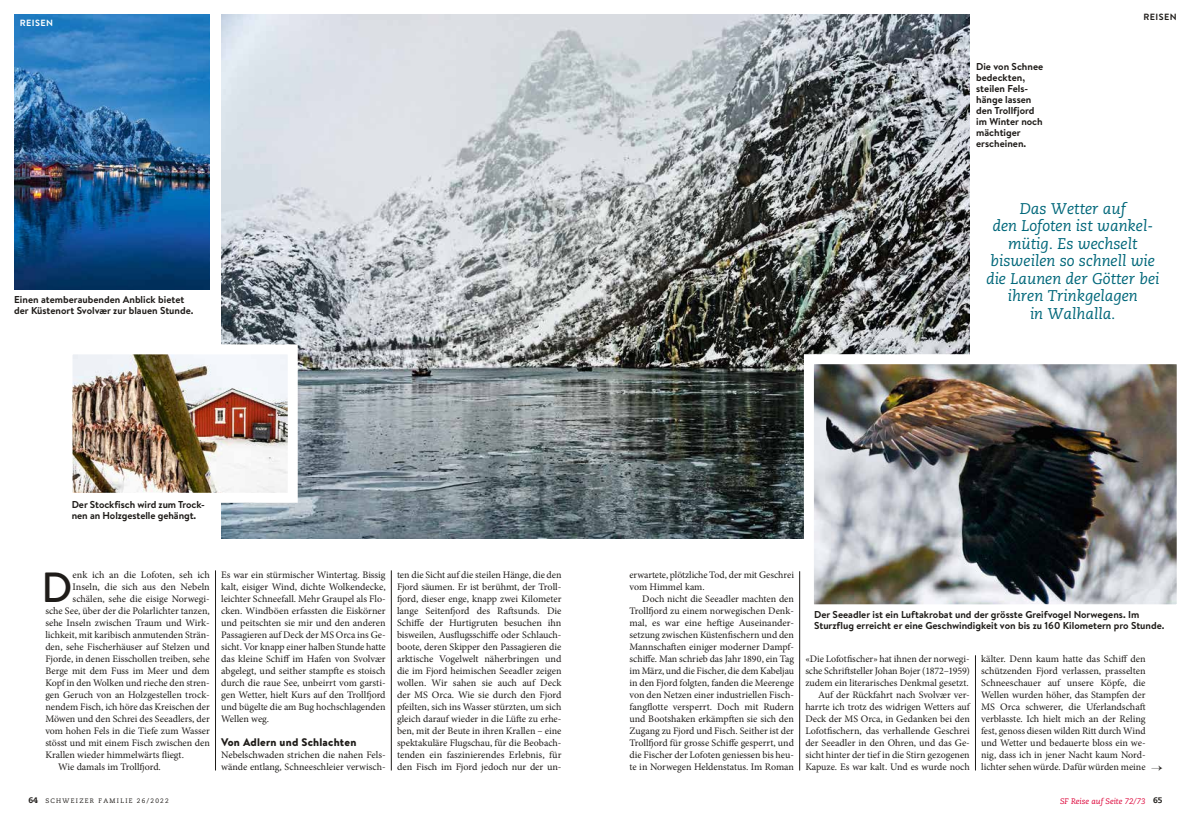
<style>
.page{position:relative;width:1191px;height:823px;background:#fff}
.page>*{position:absolute;margin:0;border:0;box-sizing:border-box;transform-origin:0 0}
.t1{font:500 42.1px "Brandon Text";color:#1f1c19}
.t2{font:italic 15.5px/17.5px "Caecilia";color:#00677a;text-align:center}
.t3{font:900 11px "Brandon Text";letter-spacing:.02em;color:#1f1c19}
.t4{font:10px/12px "Minion Pro";color:#1f1c19;text-align:justify}
.t5{font:700 10px/11px "Brandon Text";color:#1f1c19}
.t6{font:700 9px "Brandon Grotesque";letter-spacing:.04em;color:#1f1c19}
.t7{font:700 9px "Brandon Grotesque";letter-spacing:.04em;color:#fff}
.t8{font:italic 8px "Caecilia";color:#dd0037}
.t9{font:6.5px "Caecilia";letter-spacing:.2em;color:#1f1c19}
.s1{font-weight:800;font-size:8px}
.s2{font-weight:800;font-style:normal;color:#1f1c19}
</style>
<div class="page">
<img style="left:221px;top:14px;width:748px;height:524px">
<img style="left:72px;top:339px;width:231px;height:168px">
<img style="left:815px;top:365px;width:360px;height:238px">
<div style="left:804px;top:354px;width:382px;height:260px;border:10px solid #fff"></div>
<img style="left:14px;top:14px;width:196px;height:276px">
<hr style="left:391px;top:570px;width:1px;height:200px;background:#1f1c19">
<hr style="left:215px;top:570px;width:1px;height:200px;background:#1f1c19">
<hr style="left:975px;top:655px;width:1px;height:115px;background:#1f1c19">
<hr style="left:799px;top:571px;width:1px;height:199px;background:#1f1c19">
<p class="t7" style="left:20px;top:17px;width:35px">REISEN</p>
<p class="t5" style="left:14px;top:294px;width:181px">Einen atemberaubenden Anblick bietet der Küstenort Svolvær zur blauen Stunde.</p>
<p class="t5" style="left:976px;top:61px;width:69px">Die von Schnee bedeckten, steilen Fels&shy;hänge lassen den Trollfjord im Winter noch mächtiger erscheinen.</p>
<p class="t6" style="left:1143px;top:11px;width:35px">REISEN</p>
<h2 class="t2" style="left:986px;top:200px;width:175px">Das Wetter auf<br>den Lofoten ist wankel&shy;mütig. Es wechselt bisweilen so schnell wie die Launen der Götter bei ihren Trinkgelagen<br>in Walhalla.</h2>
<p class="t5" style="left:72px;top:498px;width:135px">Der Stockfisch wird zum Trock&shy;nen an Holzgestelle gehängt.</p>
<h1 class="t1" style="left:42px;top:558px;width:33px">D</h1>
<p class="t4" style="left:73px;top:568px;width:139px">enk ich an die Lofoten, seh ich</p>
<p class="t4" style="left:73px;top:580px;width:139px">Inseln, die sich aus den Nebeln</p>
<p class="t4" style="left:73px;top:592px;width:139px">schälen, sehe die eisige Norwegi-</p>
<p class="t4" style="left:45px;top:604px;width:166px">sche See, über der die Polarlichter tanzen,</p>
<p class="t4" style="left:45px;top:616px;width:166px">sehe Inseln zwischen Traum und Wirk-</p>
<p class="t4" style="left:45px;top:628px;width:166px">lichkeit, mit karibisch anmutenden Strän-</p>
<p class="t4" style="left:45px;top:640px;width:166px">den, sehe Fischerhäuser auf Stelzen und</p>
<p class="t4" style="left:45px;top:652px;width:166px">Fjorde, in denen Eisschollen treiben, sehe</p>
<p class="t4" style="left:45px;top:664px;width:166px">Berge mit dem Fuss im Meer und dem</p>
<p class="t4" style="left:45px;top:676px;width:166px">Kopf in den Wolken und rieche den stren-</p>
<p class="t4" style="left:45px;top:688px;width:166px">gen Geruch von an Holzgestellen trock-</p>
<p class="t4" style="left:45px;top:700px;width:166px">nendem Fisch, ich höre das Kreischen der</p>
<p class="t4" style="left:45px;top:712px;width:166px">Möwen und den Schrei des Seeadlers, der</p>
<p class="t4" style="left:45px;top:724px;width:166px">vom hohen Fels in die Tiefe zum Wasser</p>
<p class="t4" style="left:45px;top:736px;width:166px">stösst und mit einem Fisch zwischen den</p>
<p class="t4" style="left:45px;top:748px;width:140px">Krallen wieder himmelwärts fliegt.</p>
<p class="t4" style="left:58px;top:760px;width:104px">Wie damals im Trollfjord.</p>
<p class="t4" style="left:221px;top:568px;width:166px">Es war ein stürmischer Wintertag. Bissig kalt, eisiger Wind, dichte Wolkendecke, leichter Schneefall. Mehr Graupel als Flo&shy;cken. Windböen erfassten die Eiskörner und peitschten sie mir und den anderen Passagieren auf Deck der MS Orca ins Ge&shy;sicht. Vor knapp einer halben Stunde hatte das kleine Schiff im Hafen von Svolvær abgelegt, und seither stampfte es stoisch durch die raue See, unbeirrt vom garsti&shy;gen Wetter, hielt Kurs auf den Trollfjord und bügelte die am Bug hochschlagenden Wellen weg.</p>
<p class="t3" style="left:221px;top:734px;width:137px">Von Adlern und Schlachten</p>
<p class="t4" style="left:221px;top:748px;width:166px">Nebelschwaden strichen die nahen Fels&shy;wände entlang, Schneeschleier verwisch-</p>
<p class="t4" style="left:397px;top:568px;width:166px">ten die Sicht auf die steilen Hänge, die den Fjord säumen. Er ist berühmt, der Troll&shy;fjord, dieser enge, knapp zwei Kilometer lange Seitenfjord des Raftsunds. Die Schiffe der Hurtigruten besuchen ihn bisweilen, Ausflugsschiffe oder Schlauch&shy;boote, deren Skipper den Passagieren die arktische Vogelwelt näherbringen und die im Fjord heimischen Seeadler zeigen wollen. Wir sahen sie auch auf Deck der MS Orca. Wie sie durch den Fjord pfeilten, sich ins Wasser stürzten, um sich gleich darauf wieder in die Lüfte zu erhe&shy;ben, mit der Beute in ihren Krallen – eine spektakuläre Flugschau, für die Beobach&shy;tenden ein faszinierendes Erlebnis, für den Fisch im Fjord jedoch nur der un-</p>
<p class="t4" style="left:629px;top:568px;width:166px">erwartete, plötzliche Tod, der mit Geschrei vom Himmel kam.</p>
<p class="t4" style="left:629px;top:592px;width:166px;text-indent:13px">Doch nicht die Seeadler machten den Trollfjord zu einem norwegischen Denk&shy;mal, es war eine heftige Auseinander&shy;setzung zwischen Küstenfischern und den Mannschaften einiger moderner Dampf&shy;schiffe. Man schrieb das Jahr 1890, ein Tag im März, und die Fischer, die dem Kabeljau in den Fjord folgten, fanden die Meerenge von den Netzen einer industriellen Fisch&shy;fangflotte versperrt. Doch mit Rudern und Bootshaken erkämpften sie sich den Zugang zu Fjord und Fisch. Seither ist der Trollfjord für grosse Schiffe gesperrt, und die Fischer der Lofoten geniessen bis heu&shy;te in Norwegen Heldenstatus. Im Roman</p>
<p class="t5" style="left:814px;top:608px;width:352px">Der Seeadler ist ein Luftakrobat und der grösste Greifvogel Norwegens. Im<br>Sturzflug erreicht er eine Geschwindigkeit von bis zu 160 Kilometern pro Stunde.</p>
<p class="t4" style="left:805px;top:652px;width:166px;text-align:right">«Die Lofotfischer» hat ihnen der norwegi&shy;sche Schriftsteller Johan Bojer (1872–1959) zudem ein literarisches Denkmal gesetzt.<br>Auf der Rückfahrt nach Svolvær ver&shy;harrte ich trotz des widrigen Wetters auf Deck der MS Orca, in Gedanken bei den Lofotfischern, das verhallende Geschrei der Seeadler in den Ohren, und das Ge&shy;sicht hinter der tief in die Stirn gezogenen Kapuze. Es war kalt. Und es wurde noch</p>
<p class="t4" style="left:981px;top:652px;width:166px">kälter. Denn kaum hatte das Schiff den schützenden Fjord verlassen, prasselten Schneeschauer auf unsere Köpfe, die Wellen wurden höher, das Stampfen der MS Orca schwerer, die Uferlandschaft verblasste. Ich hielt mich an der Reling fest, genoss diesen wilden Ritt durch Wind und Wetter und bedauerte bloss ein we&shy;nig, dass ich in jener Nacht kaum Nord&shy;lichter sehen würde. Dafür würden meine</p>
<p class="t9" style="left:28px;top:796px;width:142px"><span class="s1">64</span> SCHWEIZER FAMILIE 26/2022</p>
<p class="t8" style="left:1060px;top:795px;width:104px">SF Reise auf Seite 72/73 <span class="s2">65</span></p>
</div>
